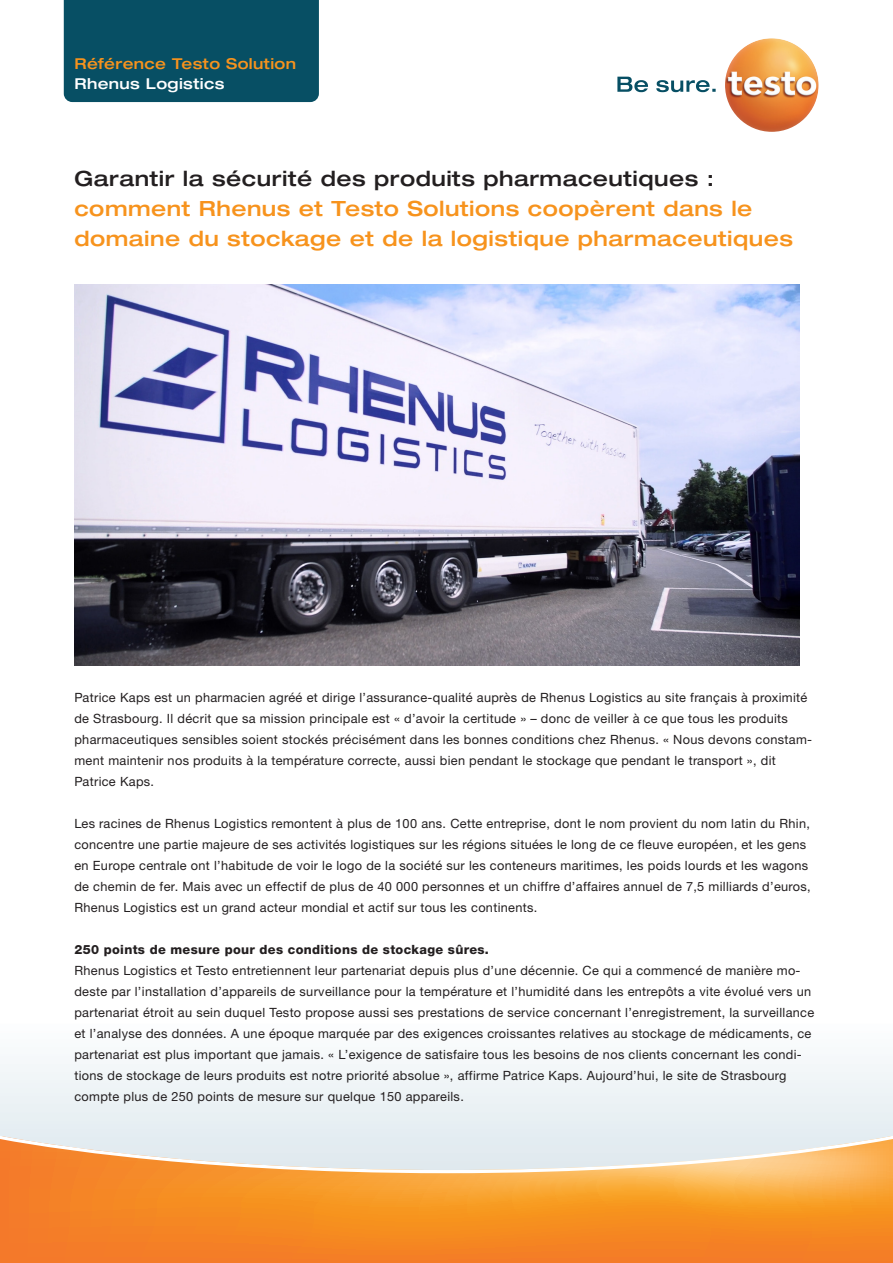
<style>
.page{position:relative;width:893px;height:1263px;background:#fff}
.page>*{position:absolute;margin:0;border:0;box-sizing:border-box;transform-origin:0 0}
.Headline_Titel{font:500 expanded 21px/30px "Helvetica Neue LTW1 G";letter-spacing:.025em;color:#f7931d}
.Copy_8_5_pt{font:500 expanded 15px "Helvetica Neue LTW1 G";letter-spacing:.025em;color:#f7931d}
.Copy_8_5_pt-2{font:500 expanded 15px "Helvetica Neue LTW1 G";letter-spacing:.025em;color:#fff}
.t1{font:12.75px/21px "Helvetica Neue LTW1 G";letter-spacing:.025em;color:#231f20}
.t2{font:800 12.75px "Helvetica Neue LTW1 G";letter-spacing:.025em;color:#231f20}
.s1{color:#231f20}
</style>
<div class="page">
<div style="left:0;top:1019px;width:893px;height:228px;background:#f1f6f8"></div>
<svg style="left:0;top:1131px;width:893px;height:132px"></svg>
<svg style="left:617px;top:77px;width:99px;height:15px"></svg>
<img style="left:725px;top:38px;width:94px;height:94px;border-radius:47px">
<div style="left:64px;top:0;width:255px;height:102px;background:#074f64"></div>
<img style="left:75px;top:285px;width:725px;height:380px">
<p class="Copy_8_5_pt" style="left:74px;top:54px;width:223px">Référence Testo Solution</p>
<p class="Copy_8_5_pt-2" style="left:74px;top:74px;width:152px">Rhenus Logistics</p>
<p class="Headline_Titel" style="left:74px;top:163px;width:720px"><span class="s1">Garantir la sécurité des produits pharmaceutiques : </span>comment Rhenus et Testo Solutions coopèrent dans le domaine du stockage et de la logistique pharmaceutiques</p>
<p class="t1" style="left:74px;top:687px;width:739px">Patrice Kaps est un pharmacien agréé et dirige l’assurance-qualité auprès de Rhenus Logistics au site français à proximité de Strasbourg. Il décrit que sa mission principale est « d’avoir la certitude » – donc de veiller à ce que tous les produits pharmaceutiques sensibles soient stockés précisément dans les bonnes conditions chez Rhenus. « Nous devons constam&shy;ment maintenir nos produits à la température correcte, aussi bien pendant le stockage que pendant le transport », dit Patrice Kaps.</p>
<p class="t1" style="left:74px;top:813px;width:738px">Les racines de Rhenus Logistics remontent à plus de 100 ans. Cette entreprise, dont le nom provient du nom latin du Rhin, concentre une partie majeure de ses activités logistiques sur les régions situées le long de ce fleuve européen, et les gens en Europe centrale ont l’habitude de voir le logo de la société sur les conteneurs maritimes, les poids lourds et les wagons de chemin de fer. Mais avec un effectif de plus de 40 000 personnes et un chiffre d’affaires annuel de 7,5 milliards d’euros, Rhenus Logistics est un grand acteur mondial et actif sur tous les continents.</p>
<p class="t2" style="left:74px;top:942px;width:416px">250 points de mesure pour des conditions de stockage sûres.</p>
<p class="t1" style="left:74px;top:960px;width:741px">Rhenus Logistics et Testo entretiennent leur partenariat depuis plus d’une décennie. Ce qui a commencé de manière mo&shy;deste par l’installation d’appareils de surveillance pour la température et l’humidité dans les entrepôts a vite évolué vers un partenariat étroit au sein duquel Testo propose aussi ses prestations de service concernant l’enregistrement, la surveillance et l’analyse des données. A une époque marquée par des exigences croissantes relatives au stockage de médicaments, ce partenariat est plus important que jamais. « L’exigence de satisfaire tous les besoins de nos clients concernant les condi&shy;tions de stockage de leurs produits est notre priorité absolue », affirme Patrice Kaps. Aujourd’hui, le site de Strasbourg compte plus de 250 points de mesure sur quelque 150 appareils.</p>
</div>
